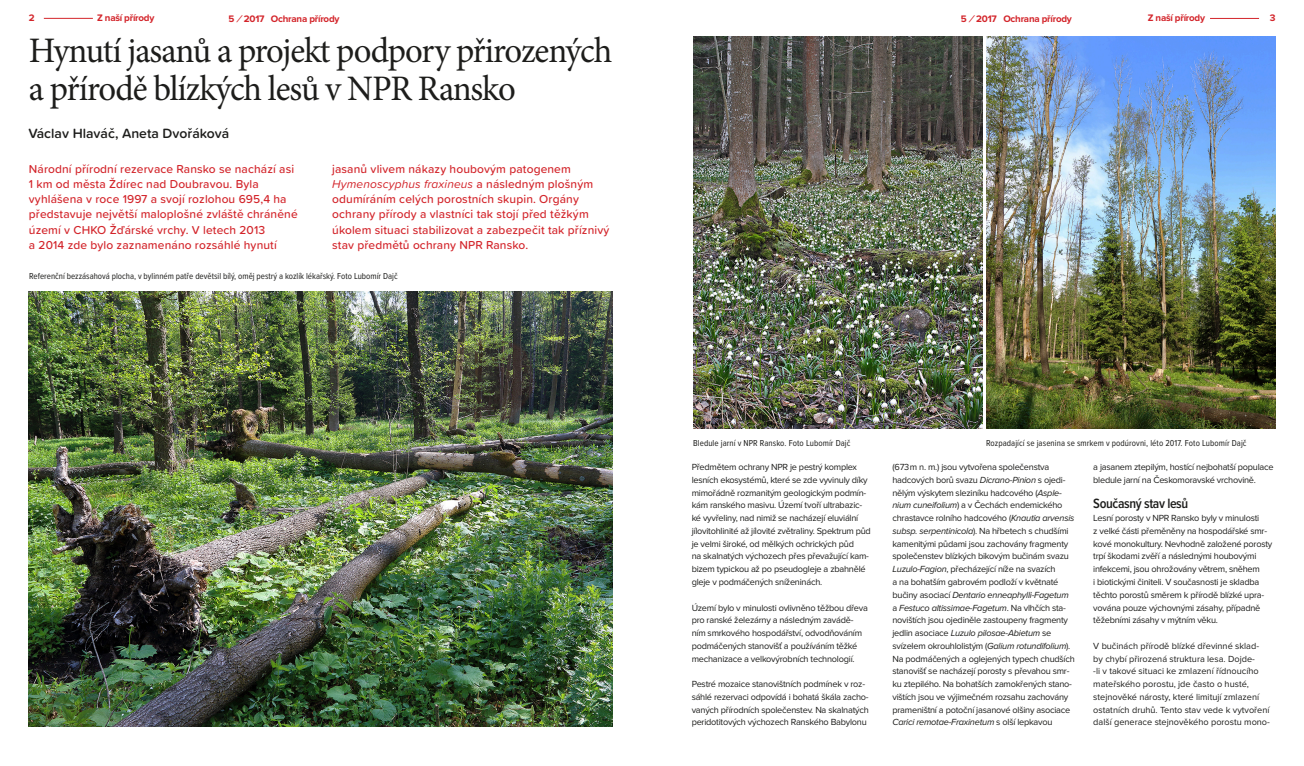
<style>
.page{position:relative;width:1304px;height:766px;background:#fff}
.page>*{position:absolute;margin:0;border:0;box-sizing:border-box;transform-origin:0 0}
.nadpis_patkovy{font:35.9px/37.9px "Minion Pro";letter-spacing:-.035em;color:#1d1d1b}
.autor_clanku{font:600 13.9px "Proxima Soft";color:#1d1d1b}
.mezititulek{font:600 13.9px "Proxima Nova Cond";letter-spacing:-.025em;color:#1d1d1b}
.perex{font:500 12px/15.1px "Proxima Soft";letter-spacing:.01em;color:#d3242a}
.t1{font:700 9.8px "Proxima Nova";letter-spacing:-.025em;color:#d3242a}
.chlebovka{font:9.2px/12.8px "Proxima Nova";letter-spacing:-.025em;color:#1d1d1b}
.chlebovka-2{font:9.2px/12.8px "Proxima Nova";color:#1d1d1b}
.titulky_foto_cislova{font:9px "Proxima Nova Cond";letter-spacing:.01em;color:#1d1d1b}
.titulky_foto{font:9px "Proxima Nova Cond";color:#1d1d1b}
.s1{font-style:italic}
.s2{font-weight:400;font-style:italic}
</style>
<div class="page">
<img style="left:986px;top:36px;width:290px;height:393px">
<img style="left:693px;top:36px;width:290px;height:393px">
<img style="left:28px;top:291px;width:585px;height:435px">
<hr style="left:1210px;top:18px;width:49px;height:1px;background:#d3242a">
<hr style="left:44px;top:18px;width:49px;height:1px;background:#d3242a">
<p class="t1" style="left:29px;top:11px;width:7px">2</p>
<p class="t1" style="left:97px;top:11px;width:59px">Z naší přírody</p>
<p class="t1" style="left:228px;top:11px;width:113px">5 <span class="s1">/</span>2017 Ochrana přírody</p>
<p class="t1" style="left:961px;top:11px;width:113px">5 <span class="s1">/</span>2017 Ochrana přírody</p>
<p class="t1" style="left:1148px;top:11px;width:59px">Z naší přírody</p>
<p class="t1" style="left:1270px;top:11px;width:7px">3</p>
<p class="nadpis_patkovy" style="left:29px;top:32px;width:585px">Hynutí jasanů a projekt podpory přirozených a přírodě blízkých lesů v NPR Ransko</p>
<p class="autor_clanku" style="left:28px;top:122px;width:202px">Václav Hlaváč, Aneta Dvořáková</p>
<p class="perex" style="left:29px;top:161px;width:270px">Národní přírodní rezervace Ransko se nachází asi 1 km od města Ždírec nad Doubravou. Byla vyhlášena v roce 1997 a svojí rozlohou 695,4 ha představuje největší maloplošné zvláště chráněné území v CHKO Žďárské vrchy. V letech 2013<br>a 2014 zde bylo zaznamenáno rozsáhlé hynutí</p>
<p class="perex" style="left:332px;top:161px;width:279px">jasanů vlivem nákazy houbovým patogenem <span class="s2">Hymenoscyphus fraxineus</span> a následným plošným odumíráním celých porostních skupin. Orgány ochrany přírody a vlastníci tak stojí před těžkým úkolem situaci stabilizovat a zabezpečit tak příznivý stav předmětů ochrany NPR Ransko.</p>
<p class="titulky_foto" style="left:29px;top:269px;width:370px">Referenční bezzásahová plocha, v bylinném patře devětsil bílý, oměj pestrý a kozlík lékařský. Foto Lubomír Dajč</p>
<p class="titulky_foto_cislova" style="left:693px;top:436px;width:159px">Bledule jarní v NPR Ransko. Foto Lubomír Dajč</p>
<p class="titulky_foto_cislova" style="left:986px;top:436px;width:262px">Rozpadající se jasenina se smrkem v podúrovni, léto 2017. Foto Lubomír Dajč</p>
<p class="chlebovka" style="left:692px;top:460px;width:181px">Předmětem ochrany NPR je pestrý komplex lesních ekosystémů, které se zde vyvinuly díky mimořádně rozmanitým geologickým podmín&shy;kám ranského masivu. Území tvoří ultrabazic&shy;ké vyvřeliny, nad nimiž se nacházejí eluviální jílovitohlinité až jílovité zvětraliny. Spektrum půd je velmi široké, od mělkých ochrických půd<br>na skalnatých výchozech přes převažující kam&shy;bizem typickou až po pseudogleje a zbahnělé gleje v podmáčených sníženinách.</p>
<p class="chlebovka" style="left:692px;top:600px;width:178px">Území bylo v minulosti ovlivněno těžbou dřeva pro ranské železárny a následným zavádě&shy;ním smrkového hospodářství, odvodňováním podmáčených stanovišť a používáním těžké mechanizace a velkovýrobních technologií.</p>
<p class="chlebovka" style="left:692px;top:677px;width:179px">Pestré mozaice stanovištních podmínek v roz&shy;sáhlé rezervaci odpovídá i bohatá škála zacho&shy;vaných přírodních společenstev. Na skalnatých peridotitových výchozech Ranského Babylonu</p>
<p class="chlebovka" style="left:892px;top:460px;width:184px">(673 m n. m.) jsou vytvořena společenstva hadcových borů svazu <span class="s1">Dicrano-Pinion</span> s ojedi&shy;nělým výskytem sleziníku hadcového (<span class="s1">Asple&shy;nium cuneifolium</span>) a v Čechách endemického chrastavce rolního hadcového (<span class="s1">Knautia arvensis subsp. serpentinicola</span>). Na hřbetech s chudšími kamenitými půdami jsou zachovány fragmenty společenstev blízkých bikovým bučinám svazu <span class="s1">Luzulo-Fagion</span>, přecházející níže na svazích<br>a na bohatším gabrovém podloží v květnaté bučiny asociací <span class="s1">Dentario enneaphylli-Fagetum </span>a <span class="s1">Festuco altissimae-Fagetum</span>. Na vlhčích sta&shy;novištích jsou ojediněle zastoupeny fragmenty jedlin asociace <span class="s1">Luzulo pilosae-Abietum</span> se svízelem okrouhlolistým (<span class="s1">Galium rotundifolium</span>).<br>Na podmáčených a oglejených typech chudších stanovišť se nacházejí porosty s převahou smr&shy;ku ztepilého. Na bohatších zamokřených stano&shy;vištích jsou ve výjimečném rozsahu zachovány prameništní a potoční jasanové olšiny asociace <span class="s1">Carici remotae-Fraxinetum</span> s olší lepkavou</p>
<p class="chlebovka" style="left:1093px;top:460px;width:182px">a jasanem ztepilým, hostící nejbohatší populace bledule jarní na Českomoravské vrchovině.</p>
<p class="mezititulek" style="left:1093px;top:493px;width:97px">Současný stav lesů</p>
<p class="chlebovka" style="left:1093px;top:511px;width:181px">Lesní porosty v NPR Ransko byly v minulosti<br>z velké části přeměněny na hospodářské smr&shy;kové monokultury. Nevhodně založené porosty trpí škodami zvěří a následnými houbovými infekcemi, jsou ohrožovány větrem, sněhem<br>i biotickými činiteli. V současnosti je skladba těchto porostů směrem k přírodě blízké upra&shy;vována pouze výchovnými zásahy, případně těžebními zásahy v mýtním věku.</p>
<p class="chlebovka-2" style="left:1093px;top:638px;width:178px">V bučinách přírodě blízké dřevinné sklad&shy;by chybí přirozená struktura lesa. Dojde-<br>-li v takové situaci ke zmlazení řídnoucího mateřského porostu, jde často o husté, stejnověké nárosty, které limitují zmlazení ostatních druhů. Tento stav vede k vytvoření další generace stejnověkého porostu mono-</p>
</div>
